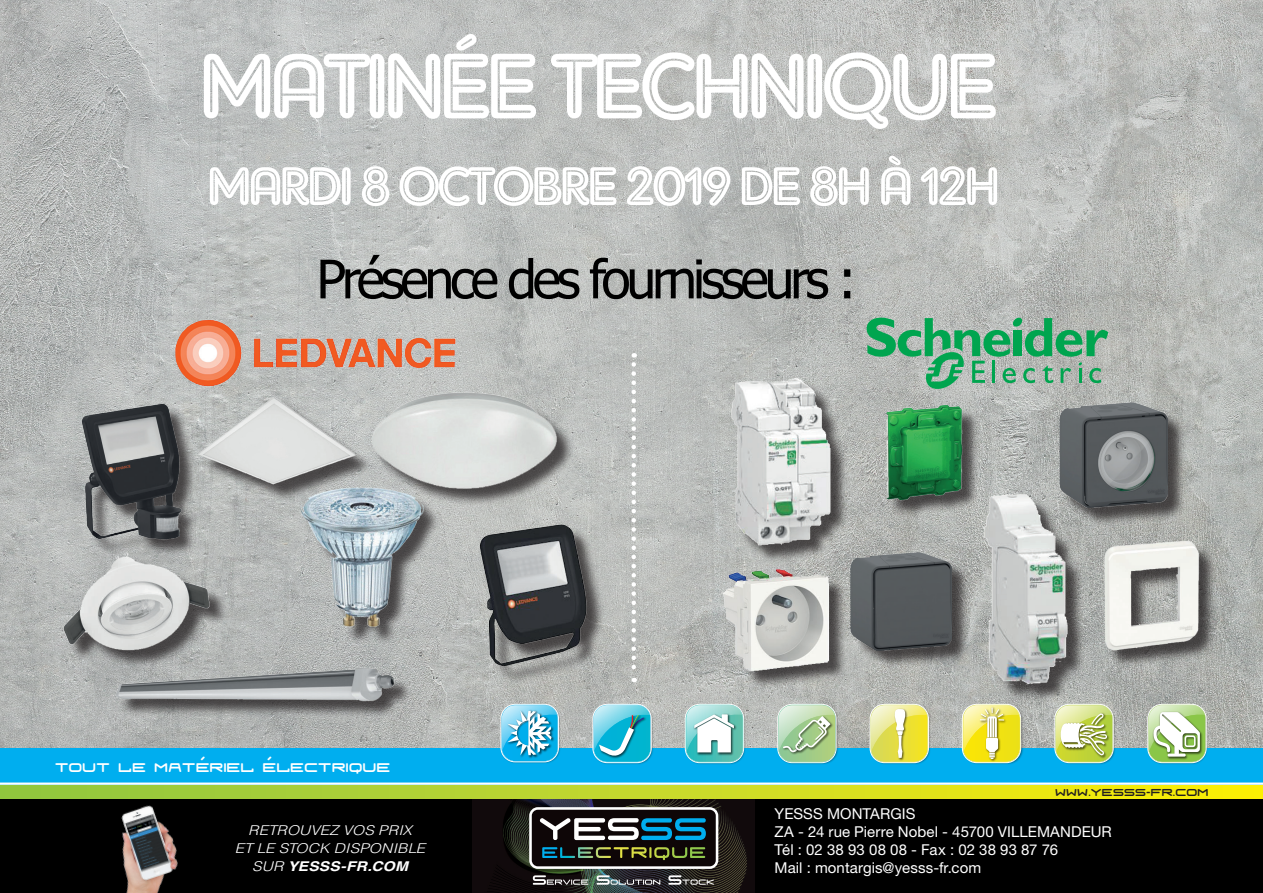
<style>
.page{position:relative;width:1263px;height:893px;background:#fff}
.page>*{position:absolute;margin:0;border:0;box-sizing:border-box;transform-origin:0 0}
.t1{font:90.9px "Adam Gorry Inline";letter-spacing:-.075em;color:#fff}
.t2{font:53.25px "Adam Gorry Inline";letter-spacing:-.075em;color:#fff}
.t3{font:53.25px "Tahoma";letter-spacing:-.075em;color:#000}
.t4{font:30px "Fraulein EXC2";color:#fff}
.t5{font:24px "Fraulein EXC2";color:#231f20}
.t6{font:15px/18px "Helvetica Neue LT Std";letter-spacing:.005em;color:#fff}
.t7{font:italic 300 13.5px/18px "Helvetica";letter-spacing:.005em;color:#fff;text-align:center;scale:1.15 1}
.s1{font-weight:700}
</style>
<div class="page">
<img style="left:0;top:0;width:1263px;height:748px">
<img style="left:175px;top:320px;width:68px;height:58px">
<svg style="left:867px;top:318px;width:241px;height:71px"></svg>
<div style="left:853px;top:555px;width:117px;height:113px;background:#231f20;opacity:.75"></div>
<img style="left:850px;top:552px;width:101px;height:99px">
<div style="left:1062px;top:405px;width:123px;height:121px;background:#231f20;opacity:.75"></div>
<img style="left:1059px;top:402px;width:108px;height:106px">
<div style="left:725px;top:572px;width:122px;height:117px;background:#231f20;opacity:.75"></div>
<img style="left:708px;top:553px;width:135px;height:134px">
<div style="left:1106px;top:544px;width:111px;height:124px;background:#231f20;opacity:.75"></div>
<img style="left:1095px;top:539px;width:114px;height:113px">
<img style="left:852px;top:372px;width:151px;height:161px">
<div style="left:733px;top:381px;width:122px;height:182px;background:#231f20;opacity:.75"></div>
<img style="left:708px;top:369px;width:144px;height:184px">
<div style="left:987px;top:497px;width:99px;height:205px;background:#231f20;opacity:.75"></div>
<img style="left:962px;top:480px;width:127px;height:213px">
<div style="left:483px;top:527px;width:122px;height:157px;background:#231f20;opacity:.75"></div>
<img style="left:450px;top:512px;width:167px;height:167px">
<img style="left:63px;top:378px;width:135px;height:114px">
<div style="left:375px;top:395px;width:199px;height:111px;background:#231f20;opacity:.75"></div>
<img style="left:370px;top:392px;width:186px;height:97px">
<div style="left:202px;top:400px;width:171px;height:102px;background:#231f20;opacity:.75"></div>
<img style="left:198px;top:354px;width:166px;height:168px">
<img style="left:28px;top:492px;width:218px;height:218px">
<div style="left:303px;top:490px;width:138px;height:154px;background:#231f20;opacity:.75"></div>
<img style="left:301px;top:488px;width:126px;height:141px">
<img style="left:83px;top:634px;width:344px;height:114px">
<div style="left:0;top:798px;width:1263px;height:95px;background:#000"></div>
<img style="left:472px;top:798px;width:283px;height:95px">
<svg style="left:0;top:785px;width:1263px;height:13px"></svg>
<div style="left:0;top:748px;width:1263px;height:36px;background:#00aeef"></div>
<hr style="left:0;top:782px;width:1263px;height:3px;background:#fff">
<svg style="left:529px;top:807px;width:189px;height:62px"></svg>
<div style="left:532px;top:810px;width:184px;height:56px;background:#0e0607;border-radius:6px"></div>
<svg style="left:539px;top:818px;width:167px;height:22px"></svg>
<svg style="left:542px;top:847px;width:163px;height:13px"></svg>
<img style="left:79px;top:794px;width:126px;height:99px">
<svg style="left:533px;top:875px;width:55px;height:10px"></svg>
<svg style="left:597px;top:875px;width:63px;height:10px"></svg>
<svg style="left:668px;top:875px;width:46px;height:10px"></svg>
<img style="left:592px;top:703px;width:62px;height:61px">
<svg style="left:592px;top:704px;width:60px;height:59px"></svg>
<img style="left:500px;top:703px;width:61px;height:60px">
<svg style="left:500px;top:704px;width:59px;height:58px"></svg>
<img style="left:1054px;top:703px;width:62px;height:61px">
<svg style="left:1054px;top:704px;width:60px;height:59px"></svg>
<img style="left:684px;top:703px;width:63px;height:61px">
<svg style="left:685px;top:704px;width:59px;height:59px"></svg>
<img style="left:961px;top:703px;width:63px;height:61px">
<svg style="left:962px;top:704px;width:59px;height:59px"></svg>
<img style="left:1146px;top:703px;width:63px;height:61px">
<svg style="left:1147px;top:704px;width:60px;height:59px"></svg>
<img style="left:777px;top:703px;width:62px;height:61px">
<svg style="left:777px;top:704px;width:60px;height:59px"></svg>
<img style="left:869px;top:703px;width:63px;height:61px">
<svg style="left:870px;top:704px;width:59px;height:59px"></svg>
<svg style="left:631px;top:364px;width:5px;height:318px"></svg>
<h1 class="t1" style="left:198px;top:33px;width:802px">MATINÉE TECHNIQUE</h1>
<h2 class="t2" style="left:207px;top:155px;width:795px">MARDI 8 OCTOBRE 2019 DE 8H À 12H</h2>
<h2 class="t3" style="left:317px;top:243px;width:542px">Présence des fournisseurs :</h2>
<h3 class="t4" style="left:54px;top:754px;width:337px">Tout le matériel électrique</h3>
<p class="t7" style="left:235px;top:821px;width:167px">RETROUVEZ VOS PRIX<br>ET LE STOCK DISPONIBLE<br>SUR <span class="s1">YESSS-FR.COM</span></p>
<h3 class="t5" style="left:1054px;top:781px;width:155px">www.yesss-fr.com</h3>
<p class="t6" style="left:774px;top:805px;width:339px">YESSS MONTARGIS<br>ZA - 24 rue Pierre Nobel - 45700 VILLEMANDEUR<br>Tél : 02 38 93 08 08 - Fax : 02 38 93 87 76<br>Mail : montargis@yesss-fr.com</p>
</div>
